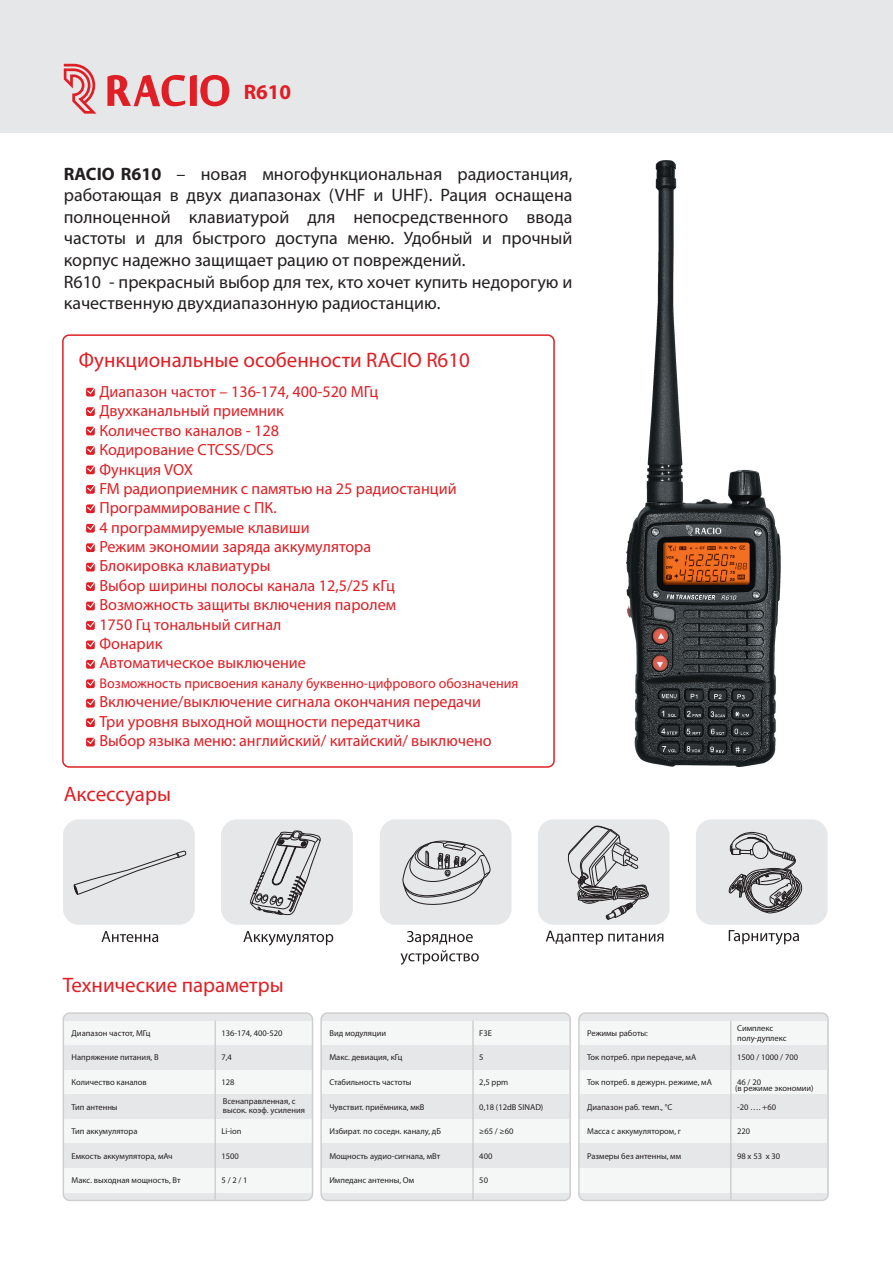
<style>
.page{position:relative;width:893px;height:1263px;background:#fff}
.page>*{position:absolute;margin:0;border:0;box-sizing:border-box;transform-origin:0 0}
.t1{font:21px "Myriad Pro";color:#df1f25}
.t2{font:700 21px "Myriad Pro";color:#df1f25}
.t3{font:18px/21.6px "Myriad Pro";color:#231f20}
.t4{font:16.2px/19.4px "Myriad Pro";color:#df1f25}
.t5{font:14.1px "Myriad Pro";color:#df1f25}
.t6{font:8.55px/9.3px "Myriad Pro";color:#231f20}
.s1{font-weight:700}
.s2{font-weight:700;color:#fff}
</style>
<div class="page">
<div style="left:0;top:0;width:893px;height:132px;background:#e6e7e9"></div>
<div style="left:63px;top:819px;width:132px;height:106px;background:#e6e7e9;border-radius:16px"></div>
<svg style="left:101px;top:931px;width:57px;height:11px"></svg>
<div style="left:221px;top:819px;width:132px;height:106px;background:#e6e7e9;border-radius:16px"></div>
<svg style="left:243px;top:931px;width:90px;height:14px"></svg>
<div style="left:538px;top:819px;width:132px;height:106px;background:#e6e7e9;border-radius:16px"></div>
<svg style="left:546px;top:931px;width:117px;height:14px"></svg>
<div style="left:380px;top:819px;width:131px;height:106px;background:#e6e7e9;border-radius:16px"></div>
<svg style="left:400px;top:931px;width:79px;height:34px"></svg>
<svg style="left:107px;top:75px;width:123px;height:31px"></svg>
<svg style="left:64px;top:64px;width:33px;height:50px"></svg>
<div style="left:63px;top:1013px;width:249px;height:187px;background:#e6e7e9;border-radius:6px"></div>
<div style="left:64px;top:1021px;width:247px;height:24px;background:#f5f7f7"></div>
<div style="left:64px;top:1070px;width:247px;height:24px;background:#f5f7f7"></div>
<div style="left:64px;top:1119px;width:247px;height:24px;background:#f5f7f7"></div>
<div style="left:64px;top:1168px;width:247px;height:25px;background:#f5f7f7"></div>
<div style="left:63px;top:1012px;width:250px;height:189px;border:2px solid #cfcfcf;border-radius:6px"></div>
<hr style="left:214px;top:1021px;width:2px;height:179px;background:#cfcfcf">
<div style="left:321px;top:1013px;width:249px;height:187px;background:#e6e7e9;border-radius:6px"></div>
<div style="left:322px;top:1021px;width:247px;height:24px;background:#f5f7f7"></div>
<div style="left:322px;top:1070px;width:247px;height:24px;background:#f5f7f7"></div>
<div style="left:322px;top:1119px;width:247px;height:24px;background:#f5f7f7"></div>
<div style="left:322px;top:1168px;width:247px;height:25px;background:#f5f7f7"></div>
<div style="left:320px;top:1012px;width:251px;height:189px;border:2px solid #cfcfcf;border-radius:6px"></div>
<hr style="left:472px;top:1021px;width:2px;height:179px;background:#cfcfcf">
<div style="left:62px;top:334px;width:493px;height:434px;border:2px solid #df1f25;border-radius:6px"></div>
<div style="left:696px;top:819px;width:132px;height:106px;background:#e6e7e9;border-radius:16px"></div>
<svg style="left:728px;top:832px;width:75px;height:81px"></svg>
<svg style="left:729px;top:930px;width:70px;height:15px"></svg>
<img style="left:626px;top:161px;width:155px;height:606px">
<div style="left:579px;top:1013px;width:249px;height:187px;background:#e6e7e9;border-radius:6px"></div>
<div style="left:579px;top:1021px;width:248px;height:24px;background:#f5f7f7"></div>
<div style="left:579px;top:1070px;width:248px;height:24px;background:#f5f7f7"></div>
<div style="left:579px;top:1119px;width:248px;height:24px;background:#f5f7f7"></div>
<div style="left:579px;top:1168px;width:248px;height:25px;background:#f5f7f7"></div>
<div style="left:578px;top:1012px;width:251px;height:189px;border:2px solid #cfcfcf;border-radius:6px"></div>
<hr style="left:730px;top:1021px;width:2px;height:179px;background:#cfcfcf">
<div style="left:86px;top:388px;width:9px;height:8px;background:#df1f25;border-radius:2px"></div>
<svg style="left:87px;top:387px;width:8px;height:7px"></svg>
<div style="left:86px;top:407px;width:9px;height:9px;background:#df1f25;border-radius:2px"></div>
<svg style="left:87px;top:407px;width:8px;height:7px"></svg>
<div style="left:86px;top:427px;width:9px;height:8px;background:#df1f25;border-radius:2px"></div>
<svg style="left:87px;top:426px;width:8px;height:7px"></svg>
<div style="left:86px;top:446px;width:9px;height:9px;background:#df1f25;border-radius:2px"></div>
<svg style="left:87px;top:446px;width:8px;height:6px"></svg>
<div style="left:86px;top:465px;width:9px;height:9px;background:#df1f25;border-radius:2px"></div>
<svg style="left:87px;top:465px;width:8px;height:7px"></svg>
<div style="left:86px;top:485px;width:9px;height:9px;background:#df1f25;border-radius:2px"></div>
<svg style="left:87px;top:485px;width:8px;height:6px"></svg>
<div style="left:86px;top:504px;width:9px;height:9px;background:#df1f25;border-radius:2px"></div>
<svg style="left:87px;top:504px;width:8px;height:7px"></svg>
<div style="left:86px;top:524px;width:9px;height:9px;background:#df1f25;border-radius:2px"></div>
<svg style="left:87px;top:523px;width:8px;height:7px"></svg>
<div style="left:86px;top:543px;width:9px;height:9px;background:#df1f25;border-radius:2px"></div>
<svg style="left:87px;top:543px;width:8px;height:7px"></svg>
<div style="left:86px;top:563px;width:9px;height:8px;background:#df1f25;border-radius:2px"></div>
<svg style="left:87px;top:562px;width:8px;height:7px"></svg>
<div style="left:86px;top:582px;width:9px;height:9px;background:#df1f25;border-radius:2px"></div>
<svg style="left:87px;top:582px;width:8px;height:7px"></svg>
<div style="left:86px;top:602px;width:9px;height:8px;background:#df1f25;border-radius:2px"></div>
<svg style="left:87px;top:601px;width:8px;height:7px"></svg>
<div style="left:86px;top:621px;width:9px;height:9px;background:#df1f25;border-radius:2px"></div>
<svg style="left:87px;top:621px;width:8px;height:6px"></svg>
<div style="left:86px;top:640px;width:9px;height:9px;background:#df1f25;border-radius:2px"></div>
<svg style="left:87px;top:640px;width:8px;height:7px"></svg>
<div style="left:86px;top:660px;width:9px;height:9px;background:#df1f25;border-radius:2px"></div>
<svg style="left:87px;top:660px;width:8px;height:6px"></svg>
<div style="left:86px;top:679px;width:9px;height:9px;background:#df1f25;border-radius:2px"></div>
<svg style="left:87px;top:679px;width:8px;height:7px"></svg>
<div style="left:86px;top:699px;width:9px;height:8px;background:#df1f25;border-radius:2px"></div>
<svg style="left:87px;top:698px;width:8px;height:7px"></svg>
<div style="left:86px;top:718px;width:9px;height:9px;background:#df1f25;border-radius:2px"></div>
<svg style="left:87px;top:718px;width:8px;height:7px"></svg>
<div style="left:86px;top:738px;width:9px;height:8px;background:#df1f25;border-radius:2px"></div>
<svg style="left:87px;top:737px;width:8px;height:7px"></svg>
<svg style="left:402px;top:840px;width:89px;height:65px"></svg>
<svg style="left:567px;top:825px;width:82px;height:95px"></svg>
<svg style="left:250px;top:830px;width:71px;height:86px"></svg>
<svg style="left:74px;top:850px;width:113px;height:45px"></svg>
<h1 class="t2" style="left:244px;top:78px;width:49px">R610</h1>
<p class="t3" style="left:64px;top:162px;width:510px"><span class="s1">RACIO</span><span class="s2">-</span><span class="s1">R610</span> – новая многофункциональная радиостанция, работающая в двух диапазонах (VHF и UHF). Рация оснащена полноценной клавиатурой для непосредственного ввода частоты и для быстрого доступа меню. Удобный и прочный корпус надежно защищает рацию от повреждений.<br>R610 - прекрасный выбор для тех, кто хочет купить недорогую и качественную двухдиапазонную радиостанцию.</p>
<h1 class="t1" style="left:79px;top:347px;width:393px">Функциональные особенности RACIO R610</h1>
<p class="t4" style="left:99px;top:382px;width:359px">Диапазон частот – 136-174, 400-520 МГц<br>Двухканальный приемник<br>Количество каналов - 128<br>Кодирование CTCSS/DCS<br>Функция VOX<br>FM радиоприемник с памятью на 25 радиостанций<br>Программирование с ПК.<br>4 программируемые клавиши<br>Режим экономии заряда аккумулятора<br>Блокировка клавиатуры<br>Выбор ширины полосы канала 12,5/25 кГц<br>Возможность защиты включения паролем<br>1750 Гц тональный сигнал<br>Фонарик<br>Автоматическое выключение</p>
<h3 class="t5" style="left:100px;top:674px;width:420px">Возможность присвоения каналу буквенно-цифрового обозначения</h3>
<h3 class="t4" style="left:99px;top:692px;width:394px">Включение/выключение сигнала окончания передачи<br>Три уровня выходной мощности передатчика<br>Выбор языка меню: английский/ китайский/ выключено</h3>
<h1 class="t1" style="left:64px;top:781px;width:109px">Аксессуары</h1>
<h1 class="t1" style="left:63px;top:972px;width:222px">Технические параметры</h1>
<p class="t6" style="left:72px;top:1028px;width:81px">Диапазон частот, МГц</p>
<p class="t6" style="left:72px;top:1053px;width:89px">Напряжение питания, В</p>
<p class="t6" style="left:72px;top:1077px;width:77px">Количество каналов</p>
<p class="t6" style="left:72px;top:1102px;width:48px">Тип антенны</p>
<p class="t6" style="left:72px;top:1126px;width:67px">Тип аккумулятора</p>
<p class="t6" style="left:72px;top:1151px;width:103px">Емкость аккумулятора, мАч</p>
<p class="t6" style="left:72px;top:1175px;width:111px">Макс. выходная мощность, Вт</p>
<p class="t6" style="left:222px;top:1028px;width:63px">136-174, 400-520</p>
<p class="t6" style="left:222px;top:1053px;width:12px">7,4</p>
<p class="t6" style="left:222px;top:1077px;width:15px">128</p>
<p class="t6" style="left:223px;top:1096px;width:84px">Всенаправленная, с высок. коэф. усиления</p>
<p class="t6" style="left:222px;top:1126px;width:21px">Li-ion</p>
<p class="t6" style="left:222px;top:1151px;width:19px">1500</p>
<p class="t6" style="left:222px;top:1175px;width:28px">5 / 2 / 1</p>
<p class="t6" style="left:329px;top:1028px;width:58px">Вид модуляции</p>
<p class="t6" style="left:329px;top:1053px;width:75px">Макс. девиация, кГц</p>
<p class="t6" style="left:329px;top:1077px;width:84px">Стабильность частоты</p>
<p class="t6" style="left:329px;top:1102px;width:97px">Чувствит. приёмника, мкВ</p>
<p class="t6" style="left:329px;top:1126px;width:113px">Избират. по соседн. каналу, дБ</p>
<p class="t6" style="left:329px;top:1151px;width:112px">Мощность аудио-сигнала, мВт</p>
<p class="t6" style="left:329px;top:1175px;width:86px">Импеданс антенны, Ом</p>
<p class="t6" style="left:479px;top:1028px;width:14px">F3E</p>
<p class="t6" style="left:479px;top:1053px;width:6px">5</p>
<p class="t6" style="left:479px;top:1077px;width:31px">2,5 ppm</p>
<p class="t6" style="left:479px;top:1102px;width:66px">0,18 (12dB SINAD)</p>
<p class="t6" style="left:479px;top:1126px;width:36px">≥65 / ≥60</p>
<p class="t6" style="left:479px;top:1151px;width:15px">400</p>
<p class="t6" style="left:479px;top:1175px;width:10px">50</p>
<p class="t6" style="left:587px;top:1028px;width:62px">Режимы работы:</p>
<p class="t6" style="left:587px;top:1053px;width:111px">Ток потреб. при передаче, мА</p>
<p class="t6" style="left:587px;top:1077px;width:126px">Ток потреб. в дежурн. режиме, мА</p>
<p class="t6" style="left:587px;top:1102px;width:87px">Диапазон раб. темп., °C</p>
<p class="t6" style="left:587px;top:1126px;width:96px">Масса с аккумулятором, г</p>
<p class="t6" style="left:587px;top:1151px;width:95px">Размеры без антенны, мм</p>
<p class="t6" style="left:737px;top:1024px;width:51px">Симплекс полу-дуплекс</p>
<p class="t6" style="left:737px;top:1053px;width:63px">1500 / 1000 / 700</p>
<p class="t6" style="left:737px;top:1077px;width:25px">46 / 20</p>
<p class="t6" style="left:737px;top:1102px;width:40px">-20 …. +60</p>
<p class="t6" style="left:737px;top:1126px;width:15px">220</p>
<p class="t6" style="left:737px;top:1151px;width:45px">98 x 53 x 30</p>
<p class="t6" style="left:735px;top:1083px;width:80px">(в режиме экономии)</p>
</div>
